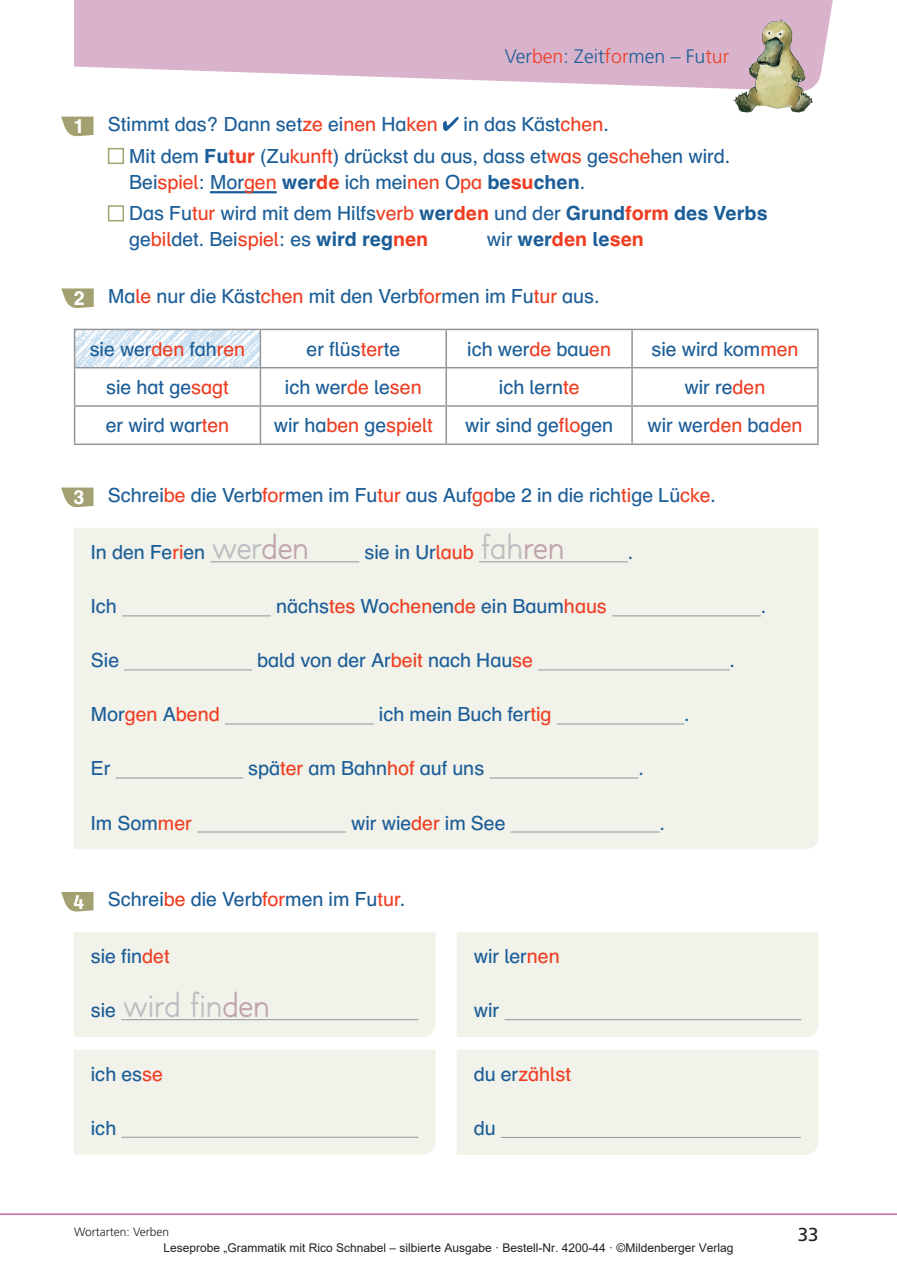
<style>
.page{position:relative;width:897px;height:1267px;background:#fff}
.page>*{position:absolute;margin:0;border:0;box-sizing:border-box;transform-origin:0 0}
.t1{font:36px "Druckschrift MV141119";letter-spacing:-.005em;color:#bcbdc0}
.t2{font:19.5px/32px "Schulbuch Nord OT";color:#1c5e98}
.t3{font:19.5px "Schulbuch Nord OT";color:#ef3e22}
.t4{font:300 19.5px "Frutiger SB";color:#1c5e98}
.t5{font:700 19.5px "Schulbuch Nord OT";color:#ef3e22}
.t6{font:700 19.5px "Schulbuch Nord OT";color:#fff}
.t7{font:18.75px "Frutiger LT Std";color:#231f20}
.t8{font:12px "Arial";color:#231f20}
.t9{font:300 12px "Frutiger LT Std";color:#231f20}
.s1{color:#ef3e22}
.s2{font-weight:700}
.s3{font-weight:700;color:#ef3e22}
.s4{font-weight:400;color:#1c5e98}
.s5{color:#1c5e98}
.s6{color:#c0a4a9}
</style>
<div class="page">
<svg style="left:74px;top:0;width:759px;height:91px;background:#ddbcd0"></svg>
<hr style="left:2px;top:1213px;width:894px;height:1px;background:#c481a8">
<img style="left:733px;top:19px;width:47px;height:92px">
<div style="left:74px;top:528px;width:744px;height:321px;background:#f1f2ea"></div>
<div style="left:74px;top:932px;width:361px;height:104px;background:#f1f2ea"></div>
<div style="left:457px;top:1050px;width:361px;height:104px;background:#f1f2ea"></div>
<div style="left:457px;top:932px;width:361px;height:104px;background:#f1f2ea"></div>
<div style="left:74px;top:1050px;width:361px;height:104px;background:#f1f2ea"></div>
<img style="left:75px;top:330px;width:185px;height:37px">
<hr style="left:210px;top:191px;width:67px;height:2px;background:#1c5e98">
<svg style="left:443px;top:117px;width:15px;height:14px"></svg>
<div style="left:108px;top:148px;width:16px;height:16px;border:2px solid #a3a172"></div>
<div style="left:108px;top:205px;width:16px;height:16px;border:2px solid #a3a172"></div>
<svg style="left:61px;top:117px;width:32px;height:20px"></svg>
<svg style="left:61px;top:288px;width:33px;height:20px"></svg>
<hr style="left:74px;top:367px;width:744px;height:1px;background:#939598">
<hr style="left:74px;top:405px;width:372px;height:2px;background:#939598">
<hr style="left:74px;top:443px;width:744px;height:2px;background:#939598">
<hr style="left:74px;top:329px;width:186px;height:1px;background:#939598">
<hr style="left:74px;top:330px;width:1px;height:37px;background:#939598">
<hr style="left:260px;top:329px;width:186px;height:1px;background:#939598">
<hr style="left:260px;top:330px;width:1px;height:37px;background:#939598">
<hr style="left:446px;top:329px;width:186px;height:1px;background:#939598">
<hr style="left:445px;top:330px;width:2px;height:37px;background:#939598">
<hr style="left:632px;top:329px;width:186px;height:1px;background:#939598">
<hr style="left:631px;top:330px;width:1px;height:37px;background:#939598">
<hr style="left:817px;top:330px;width:1px;height:37px;background:#939598">
<hr style="left:74px;top:368px;width:1px;height:37px;background:#939598">
<hr style="left:260px;top:368px;width:1px;height:37px;background:#939598">
<hr style="left:445px;top:368px;width:2px;height:37px;background:#939598">
<hr style="left:631px;top:368px;width:1px;height:37px;background:#939598">
<hr style="left:817px;top:368px;width:1px;height:37px;background:#939598">
<hr style="left:74px;top:407px;width:1px;height:36px;background:#939598">
<hr style="left:260px;top:407px;width:1px;height:36px;background:#939598">
<hr style="left:446px;top:405px;width:186px;height:2px;background:#939598">
<hr style="left:445px;top:407px;width:2px;height:36px;background:#939598">
<hr style="left:632px;top:405px;width:186px;height:2px;background:#939598">
<hr style="left:631px;top:407px;width:1px;height:36px;background:#939598">
<hr style="left:817px;top:407px;width:1px;height:36px;background:#939598">
<svg style="left:61px;top:487px;width:32px;height:20px"></svg>
<hr style="left:211px;top:561px;width:148px;height:1px;background:#939598">
<hr style="left:479px;top:561px;width:148px;height:1px;background:#939598">
<hr style="left:122px;top:615px;width:148px;height:1px;background:#939598">
<hr style="left:612px;top:615px;width:148px;height:1px;background:#939598">
<hr style="left:125px;top:669px;width:126px;height:1px;background:#939598">
<hr style="left:538px;top:669px;width:191px;height:1px;background:#939598">
<hr style="left:225px;top:723px;width:148px;height:1px;background:#939598">
<hr style="left:557px;top:723px;width:126px;height:1px;background:#939598">
<hr style="left:116px;top:777px;width:127px;height:1px;background:#939598">
<hr style="left:489px;top:777px;width:149px;height:1px;background:#939598">
<hr style="left:197px;top:831px;width:148px;height:1px;background:#939598">
<hr style="left:511px;top:831px;width:148px;height:1px;background:#939598">
<svg style="left:61px;top:892px;width:32px;height:19px"></svg>
<hr style="left:121px;top:1019px;width:297px;height:1px;background:#939598">
<hr style="left:501px;top:1136px;width:299px;height:1px;background:#939598">
<hr style="left:504px;top:1019px;width:297px;height:1px;background:#939598">
<hr style="left:122px;top:1136px;width:296px;height:1px;background:#939598">
<p class="t6" style="left:73px;top:117px;width:12px">1</p>
<p class="t4" style="left:505px;top:45px;width:226px">Ver<span class="s1">ben</span>: Zeit<span class="s1">for</span>men – Fu<span class="s1">tur</span></p>
<p class="t2" style="left:108px;top:109px;width:331px">Stimmt das? Dann set<span class="s1">ze</span> ei<span class="s1">nen</span> Ha<span class="s1">ken</span></p>
<p class="t2" style="left:129px;top:109px;width:602px;text-indent:334px">in das Käst<span class="s1">chen</span>.<br>Mit dem <span class="s2">Fu</span><span class="s3">tur</span> (Zu<span class="s1">kunft</span>) drückst du aus, dass et<span class="s1">was</span> ge<span class="s1">sche</span>hen wird.</p>
<p class="t2" style="left:129px;top:167px;width:640px">Bei<span class="s1">spiel</span>: Mor<span class="s1">gen</span> <span class="s2">wer</span><span class="s3">de</span> ich mei<span class="s1">nen</span> O<span class="s1">pa</span> <span class="s2">be</span><span class="s3">su</span><span class="s2">chen</span>.<br>Das Fu<span class="s1">tur</span> wird mit dem Hilfs<span class="s1">verb</span> <span class="s2">wer</span><span class="s3">den</span> und der <span class="s2">Grund</span><span class="s3">form</span> <span class="s2">des Verbs</span></p>
<p class="t2" style="left:129px;top:224px;width:300px">ge<span class="s1">bil</span>det. Bei<span class="s1">spiel</span>: es <span class="s2">wird reg</span><span class="s3">nen</span></p>
<p class="t5" style="left:487px;top:230px;width:158px"><span class="s4">wir</span> <span class="s5">wer</span>den <span class="s5">le</span>sen</p>
<p class="t6" style="left:74px;top:289px;width:12px">2</p>
<p class="t2" style="left:108px;top:281px;width:493px">Ma<span class="s1">le</span> nur die Käst<span class="s1">chen</span> mit den Verb<span class="s1">for</span>men im Fu<span class="s1">tur</span> aus.</p>
<p class="t2" style="left:90px;top:334px;width:157px">sie wer<span class="s1">den</span> fah<span class="s1">ren</span></p>
<p class="t2" style="left:306px;top:334px;width:95px">er flüs<span class="s1">ter</span>te</p>
<p class="t2" style="left:467px;top:334px;width:145px">ich wer<span class="s1">de</span> bau<span class="s1">en</span></p>
<p class="t2" style="left:651px;top:334px;width:149px">sie wird kom<span class="s1">men</span></p>
<p class="t2" style="left:106px;top:372px;width:124px">sie hat ge<span class="s1">sagt</span></p>
<p class="t2" style="left:285px;top:372px;width:138px">ich wer<span class="s1">de</span> le<span class="s1">sen</span></p>
<p class="t2" style="left:499px;top:372px;width:82px">ich lern<span class="s1">te</span></p>
<p class="t2" style="left:684px;top:372px;width:82px">wir re<span class="s1">den</span></p>
<p class="t2" style="left:106px;top:410px;width:125px">er wird war<span class="s1">ten</span></p>
<p class="t3" style="left:274px;top:416px;width:160px"><span class="s5">wir ha</span>ben <span class="s5">ge</span>spielt</p>
<p class="t2" style="left:465px;top:410px;width:150px">wir sind ge<span class="s1">flo</span>gen</p>
<p class="t2" style="left:647px;top:410px;width:156px">wir wer<span class="s1">den</span> ba<span class="s1">den</span></p>
<p class="t6" style="left:73px;top:488px;width:12px">3</p>
<p class="t2" style="left:108px;top:480px;width:609px">Schrei<span class="s1">be</span> die Verb<span class="s1">for</span>men im Fu<span class="s1">tur</span> aus Auf<span class="s1">ga</span>be 2 in die rich<span class="s1">ti</span>ge Lü<span class="s1">cke</span>.</p>
<p class="t2" style="left:91px;top:537px;width:116px">In den Fe<span class="s1">ri</span>en</p>
<p class="t2" style="left:364px;top:537px;width:111px">sie in Ur<span class="s1">laub</span></p>
<p class="t2" style="left:628px;top:537px;width:7px">.</p>
<p class="t2" style="left:91px;top:591px;width:28px">Ich</p>
<p class="t2" style="left:276px;top:591px;width:332px">nächs<span class="s1">tes</span> Wo<span class="s1">chen</span>en<span class="s1">de</span> ein Baum<span class="s1">haus</span></p>
<p class="t2" style="left:760px;top:591px;width:7px">.</p>
<p class="t2" style="left:91px;top:645px;width:30px">Sie</p>
<p class="t2" style="left:257px;top:645px;width:277px">bald von der Ar<span class="s1">beit</span> nach Hau<span class="s1">se</span></p>
<p class="t2" style="left:729px;top:645px;width:7px">.</p>
<p class="t3" style="left:91px;top:705px;width:130px"><span class="s5">Mor</span>gen <span class="s5">A</span>bend</p>
<p class="t2" style="left:379px;top:699px;width:174px">ich mein Buch fer<span class="s1">tig</span></p>
<p class="t2" style="left:684px;top:699px;width:7px">.</p>
<p class="t2" style="left:91px;top:753px;width:21px">Er</p>
<p class="t2" style="left:248px;top:753px;width:237px">spä<span class="s1">ter</span> am Bahn<span class="s1">hof</span> auf uns</p>
<p class="t2" style="left:638px;top:753px;width:7px">.</p>
<p class="t2" style="left:91px;top:807px;width:102px">Im Som<span class="s1">mer</span></p>
<p class="t2" style="left:351px;top:807px;width:156px">wir wie<span class="s1">der</span> im See</p>
<p class="t2" style="left:659px;top:807px;width:7px">.</p>
<h1 class="t1" style="left:212px;top:526px;width:98px">wer<span class="s6">den</span></h1>
<h1 class="t1" style="left:481px;top:526px;width:85px">fah<span class="s6">ren</span></h1>
<p class="t6" style="left:73px;top:892px;width:12px">4</p>
<p class="t2" style="left:108px;top:884px;width:299px">Schrei<span class="s1">be</span> die Verb<span class="s1">for</span>men im Fu<span class="s1">tur</span>.</p>
<p class="t2" style="left:91px;top:941px;width:80px">sie fin<span class="s1">det</span></p>
<p class="t2" style="left:91px;top:995px;width:27px">sie</p>
<h1 class="t1" style="left:124px;top:983px;width:147px">wird fin<span class="s6">den</span></h1>
<p class="t2" style="left:91px;top:1058px;width:74px">ich es<span class="s1">se</span></p>
<p class="t2" style="left:91px;top:1112px;width:27px">ich</p>
<p class="t2" style="left:473px;top:941px;width:87px">wir ler<span class="s1">nen</span></p>
<p class="t2" style="left:473px;top:995px;width:27px">wir</p>
<p class="t3" style="left:473px;top:1064px;width:99px"><span class="s5">du er</span>zählst</p>
<p class="t2" style="left:473px;top:1113px;width:23px">du</p>
<p class="t9" style="left:74px;top:1224px;width:97px">Wortarten: Verben</p>
<p class="t7" style="left:797px;top:1223px;width:22px">33</p>
<p class="t8" style="left:163px;top:1241px;width:571px">Leseprobe „Grammatik mit Rico Schnabel – silbierte Ausgabe · Bestell-Nr. 4200-44 · ©Mildenberger Verlag</p>
</div>
